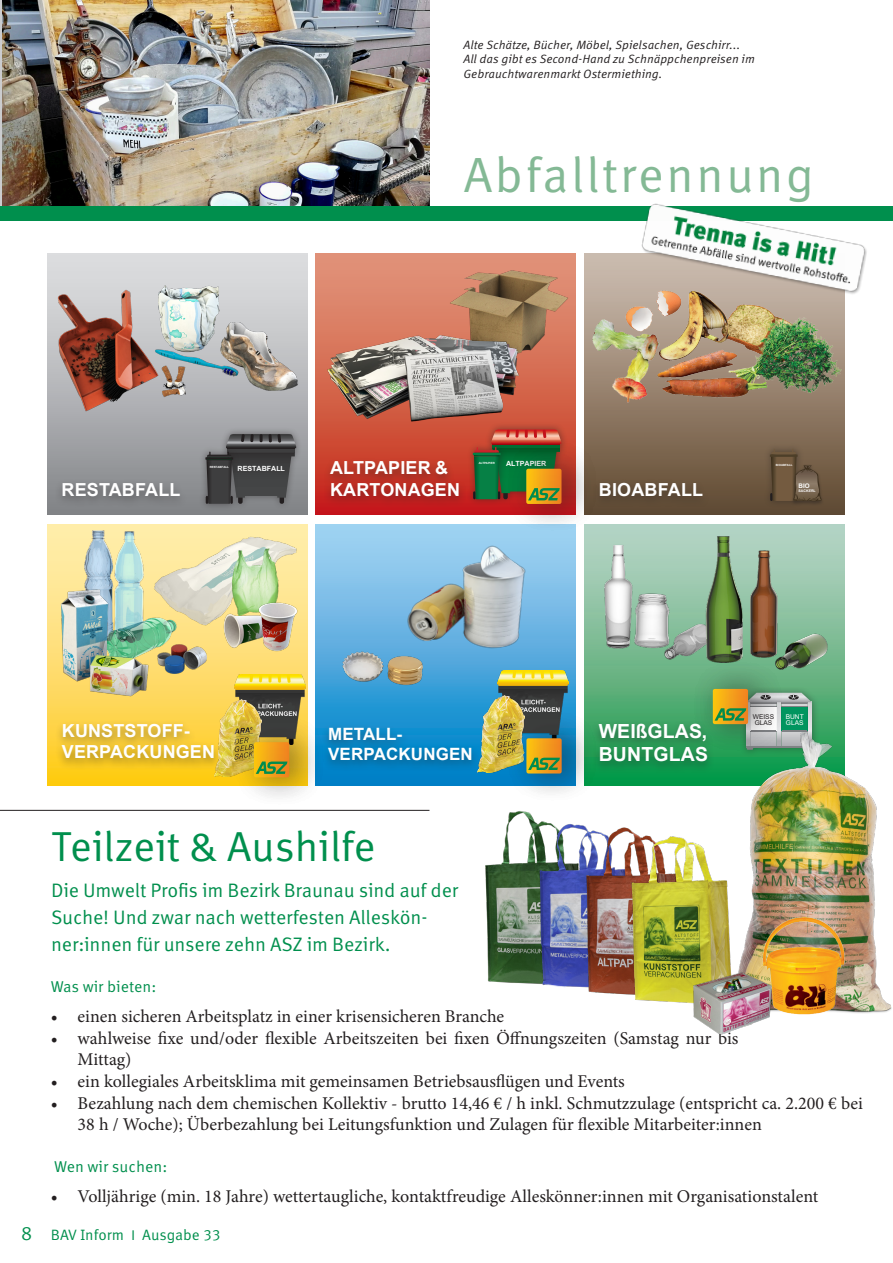
<style>
.page{position:relative;width:893px;height:1263px;background:#fff}
.page>*{position:absolute;margin:0;border:0;box-sizing:border-box;transform-origin:0 0}
.Headline__Kopfzeil{font:49.5px "Meta Correspondence OT";letter-spacing:.04em;color:#84b995}
.Headline{font:42px "Meta Correspondence OT";letter-spacing:-.015em;color:#008f4d}
.Vorspann{font:19.5px/27px "Meta Correspondence OT";letter-spacing:-.01em;color:#008f4d}
.t1{font:700 19.5px "Arial";letter-spacing:.01em;color:#fff}
.t2{font:18px/21.6px "Minion Pro";color:#231f20}
.t3{font:700 18px "Arial";letter-spacing:.01em;color:#fff}
.t4{font:700 16.95px "Arial";letter-spacing:.01em;color:#fff}
.Text_Unterüberschrif{font:15.75px "Meta Correspondence OT";color:#008f4d}
.t5{font:15px "Meta Correspondence OT";color:#008f4d}
.Bildtext{font:italic 12px "Meta Correspondence OT";color:#231f20}
.t6{font:700 7.2px "Arial";color:#fff}
.t7{font:6.6px/6.1px "Arial";color:#231f20}
.t8{font:6.6px/6.1px "Arial";color:#fff}
.t9{font:700 6.3px "Arial";color:#fff}
.t10{font:700 3.6px "Arial";color:#fff}
.t11{font:700 2.85px "Arial";color:#fff}
.s1{font-size:19.5px}
</style>
<div class="page">
<svg style="left:316px;top:524px;width:260px;height:262px;background:#48a6db"></svg>
<svg style="left:47px;top:524px;width:260px;height:262px;background:#fed95b"></svg>
<svg style="left:47px;top:253px;width:260px;height:262px;background:#aaacaf"></svg>
<img style="left:49px;top:270px;width:257px;height:152px">
<svg style="left:584px;top:524px;width:260px;height:262px;background:#64b484"></svg>
<img style="left:599px;top:539px;width:90px;height:122px">
<div style="left:739px;top:686px;width:80px;height:70px;background:#231f20;opacity:.45"></div>
<img style="left:689px;top:526px;width:147px;height:153px">
<div style="left:690px;top:658px;width:97px;height:97px;background:#231f20;opacity:.3"></div>
<div style="left:696px;top:678px;width:85px;height:73px;background:#231f20;opacity:.3"></div>
<svg style="left:715px;top:693px;width:97px;height:57px;background:#8ba977"></svg>
<svg style="left:316px;top:253px;width:260px;height:262px;background:#d56752"></svg>
<img style="left:437px;top:261px;width:139px;height:131px">
<img style="left:316px;top:294px;width:245px;height:143px">
<img style="left:330px;top:533px;width:223px;height:143px">
<img style="left:328px;top:630px;width:102px;height:63px">
<svg style="left:584px;top:253px;width:260px;height:261px;background:#745f48"></svg>
<img style="left:584px;top:263px;width:260px;height:180px">
<img style="left:190px;top:524px;width:109px;height:113px">
<img style="left:70px;top:524px;width:120px;height:113px">
<img style="left:218px;top:583px;width:86px;height:69px">
<img style="left:54px;top:579px;width:99px;height:131px">
<img style="left:153px;top:637px;width:56px;height:40px">
<div style="left:219px;top:427px;width:84px;height:84px;background:#231f20;opacity:.45"></div>
<div style="left:199px;top:446px;width:41px;height:65px;background:#231f20;opacity:.45"></div>
<svg style="left:206px;top:434px;width:90px;height:70px;background:#505051"></svg>
<hr style="left:205px;top:457px;width:28px;height:3px;background:#231f20">
<div style="left:485px;top:422px;width:83px;height:84px;background:#231f20;opacity:.45"></div>
<div style="left:466px;top:441px;width:41px;height:65px;background:#231f20;opacity:.45"></div>
<div style="left:503px;top:438px;width:97px;height:97px;background:#231f20;opacity:.3"></div>
<div style="left:509px;top:458px;width:86px;height:73px;background:#231f20;opacity:.3"></div>
<svg style="left:473px;top:429px;width:88px;height:71px;background:#636d36"></svg>
<div style="left:763px;top:443px;width:41px;height:65px;background:#231f20;opacity:.45"></div>
<div style="left:790px;top:464px;width:35px;height:42px;background:#231f20;opacity:.45"></div>
<svg style="left:770px;top:449px;width:52px;height:52px;background:#6c5841"></svg>
<div style="left:55px;top:478px;width:133px;height:30px;background:#231f20;opacity:.45"></div>
<div style="left:591px;top:719px;width:124px;height:55px;background:#231f20;opacity:.45"></div>
<div style="left:323px;top:457px;width:144px;height:51px;background:#231f20;opacity:.45"></div>
<div style="left:592px;top:478px;width:118px;height:30px;background:#231f20;opacity:.45"></div>
<div style="left:54px;top:719px;width:168px;height:52px;background:#231f20;opacity:.45"></div>
<div style="left:321px;top:723px;width:159px;height:49px;background:#231f20;opacity:.45"></div>
<img style="left:497px;top:670px;width:71px;height:37px">
<img style="left:478px;top:695px;width:46px;height:78px">
<div style="left:504px;top:707px;width:96px;height:97px;background:#231f20;opacity:.3"></div>
<div style="left:510px;top:727px;width:85px;height:73px;background:#231f20;opacity:.3"></div>
<svg style="left:528px;top:758px;width:32px;height:12px"></svg>
<img style="left:234px;top:674px;width:71px;height:37px">
<img style="left:215px;top:699px;width:46px;height:77px">
<div style="left:231px;top:711px;width:97px;height:97px;background:#231f20;opacity:.3"></div>
<div style="left:237px;top:731px;width:86px;height:73px;background:#231f20;opacity:.3"></div>
<svg style="left:256px;top:761px;width:31px;height:13px"></svg>
<img style="left:2px;top:0;width:427px;height:206px">
<div style="left:0;top:206px;width:893px;height:15px;background:#008f4d"></div>
<img style="left:485px;top:803px;width:107px;height:181px">
<img style="left:738px;top:728px;width:154px;height:285px">
<img style="left:534px;top:818px;width:58px;height:169px">
<img style="left:580px;top:824px;width:52px;height:171px">
<img style="left:628px;top:831px;width:103px;height:172px">
<img style="left:751px;top:917px;width:108px;height:98px">
<img style="left:685px;top:969px;width:91px;height:66px">
<img style="left:632px;top:203px;width:235px;height:104px">
<hr style="left:0;top:810px;width:429px;height:1px;background:#231f20">
<p class="Bildtext" style="left:463px;top:38px;width:278px">Alte Schätze, Bücher, Möbel, Spielsachen, Geschirr...</p>
<p class="Bildtext" style="left:463px;top:52px;width:293px">All das gibt es Second-Hand zu Schnäppchenpreisen im</p>
<p class="Bildtext" style="left:463px;top:66px;width:200px">Gebrauchtwarenmarkt Ostermiething.</p>
<p class="Headline__Kopfzeil" style="left:463px;top:146px;width:352px">Abfalltrennung</p>
<p class="t11" style="left:479px;top:461px;width:17px">ALTPAPIER</p>
<p class="t6" style="left:506px;top:459px;width:42px">ALTPAPIER</p>
<p class="t11" style="left:776px;top:463px;width:18px">BIOABFALL</p>
<p class="t3" style="left:330px;top:455px;width:119px">ALTPAPIER &amp;</p>
<p class="t3" style="left:330px;top:477px;width:131px">KARTONAGEN</p>
<p class="t3" style="left:599px;top:477px;width:106px">BIOABFALL</p>
<p class="t6" style="left:238px;top:463px;width:49px">RESTABFALL</p>
<p class="t11" style="left:210px;top:465px;width:21px">RESTABFALL</p>
<p class="t3" style="left:62px;top:477px;width:120px">RESTABFALL</p>
<p class="t10" style="left:799px;top:488px;width:19px">SACKERL</p>
<p class="t9" style="left:798px;top:482px;width:13px">BIO</p>
<p class="t3" style="left:62px;top:718px;width:129px">KUNSTSTOFF-</p>
<p class="t3" style="left:62px;top:739px;width:155px">VERPACKUNGEN</p>
<p class="t4" style="left:328px;top:722px;width:75px">METALL-</p>
<p class="t4" style="left:328px;top:742px;width:146px">VERPACKUNGEN</p>
<p class="Headline" style="left:51px;top:822px;width:326px">Teilzeit &amp; Aushilfe</p>
<p class="Vorspann" style="left:51px;top:877px;width:409px">Die Umwelt Profis im Bezirk Braunau sind auf der<br>Suche! Und zwar nach wetterfesten Alleskön&shy;ner:innen für unsere zehn ASZ im Bezirk.</p>
<p class="t1" style="left:599px;top:717px;width:110px">WEIßGLAS,</p>
<p class="t1" style="left:599px;top:741px;width:111px">BUNTGLAS</p>
<p class="t7" style="left:753px;top:713px;width:23px">WEISS<br>GLAS</p>
<p class="t8" style="left:786px;top:713px;width:19px">BUNT<br>GLAS</p>
<p class="Text_Unterüberschrif" style="left:51px;top:977px;width:107px">Was wir bieten:</p>
<p class="t2" style="left:51px;top:1006px;width:455px">• einen sicheren Arbeitsplatz in einer krisensicheren Branche</p>
<p class="t2" style="left:78px;top:1027px;width:662px;text-indent:-27px">• wahlweise fixe und/oder flexible Arbeitszeiten bei fixen Öffnungszeiten (Samstag nur bis<br>Mittag)</p>
<p class="t2" style="left:51px;top:1070px;width:576px">• ein kollegiales Arbeitsklima mit gemeinsamen Betriebsausflügen und Events</p>
<p class="t2" style="left:78px;top:1092px;width:787px;text-indent:-27px">• Bezahlung nach dem chemischen Kollektiv - brutto 14,46 € / h inkl. Schmutzzulage (entspricht ca. 2.200 € bei<br>38 h / Woche); Überbezahlung bei Leitungsfunktion und Zulagen für flexible Mitarbeiter:innen</p>
<p class="Text_Unterüberschrif" style="left:54px;top:1157px;width:115px">Wen wir suchen:</p>
<p class="t2" style="left:51px;top:1185px;width:769px">• Volljährige (min. 18 Jahre) wettertaugliche, kontaktfreudige Alleskönner:innen mit Organisationstalent</p>
<p class="t5" style="left:21px;top:1225px;width:201px"><span class="s1">8</span> BAV Inform Ⅰ Ausgabe 33</p>
</div>
